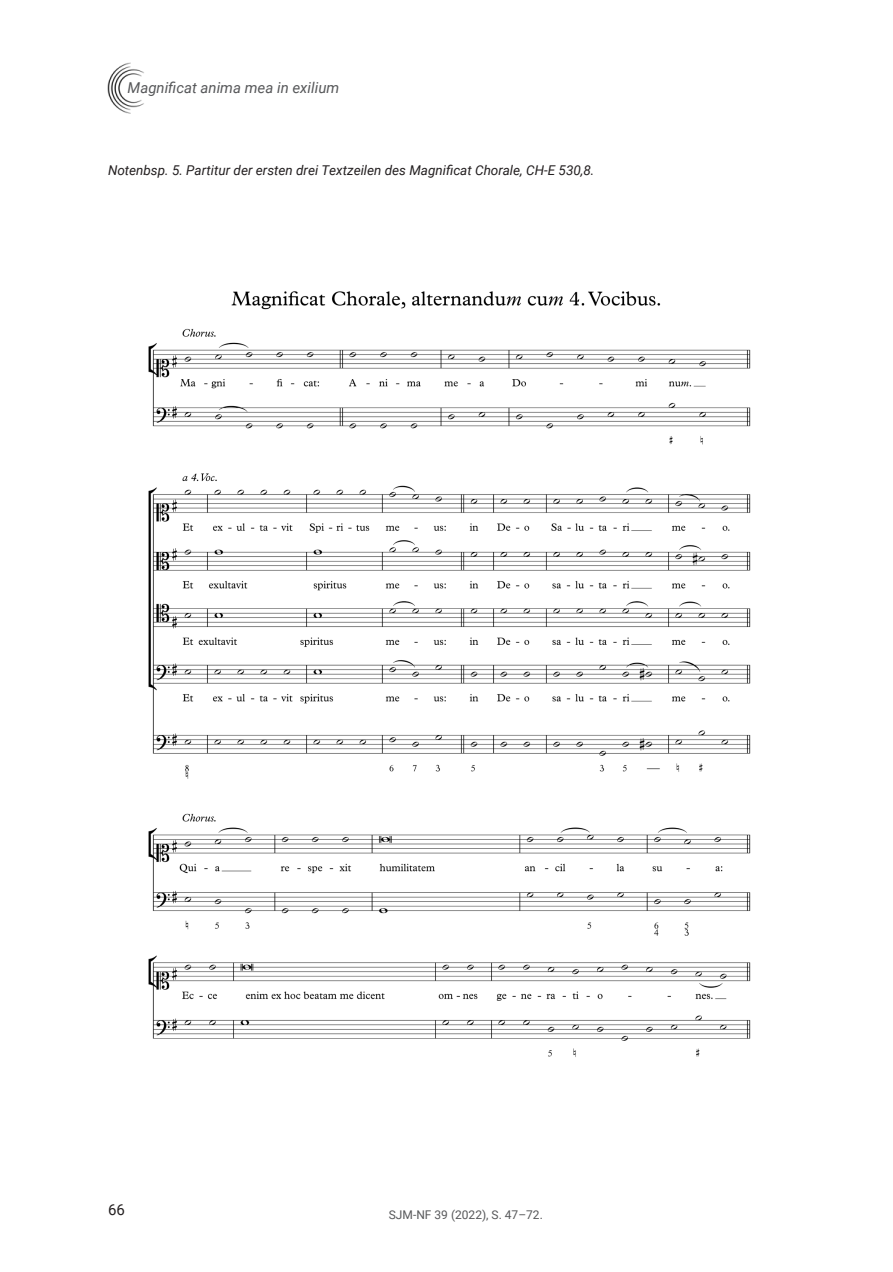
<style>
.page{position:relative;width:893px;height:1272px;background:#fff}
.page>*{position:absolute;margin:0;border:0;box-sizing:border-box;transform-origin:0 0}
.t1{font:italic 15px "Roboto";color:#57585a}
.t2{font:15px "Roboto";color:#231f20}
.Bildlegende{font:italic 13.5px "Roboto";color:#231f20}
.t3{font:12px "Roboto";color:#57585a}
</style>
<div class="page">
<img style="left:107px;top:62px;width:37px;height:52px">
<img style="left:148px;top:291px;width:603px;height:766px">
<p class="t1" style="left:128px;top:77px;width:213px">Magnificat anima mea in exilium</p>
<p class="Bildlegende" style="left:108px;top:160px;width:488px">Notenbsp. 5. Partitur der ersten drei Textzeilen des Magnificat Chorale, CH-E 530,8.</p>
<p class="t2" style="left:108px;top:1199px;width:18px">66</p>
<p class="t3" style="left:389px;top:1206px;width:155px">SJM-NF 39 (2022), S. 47–72.</p>
</div>
